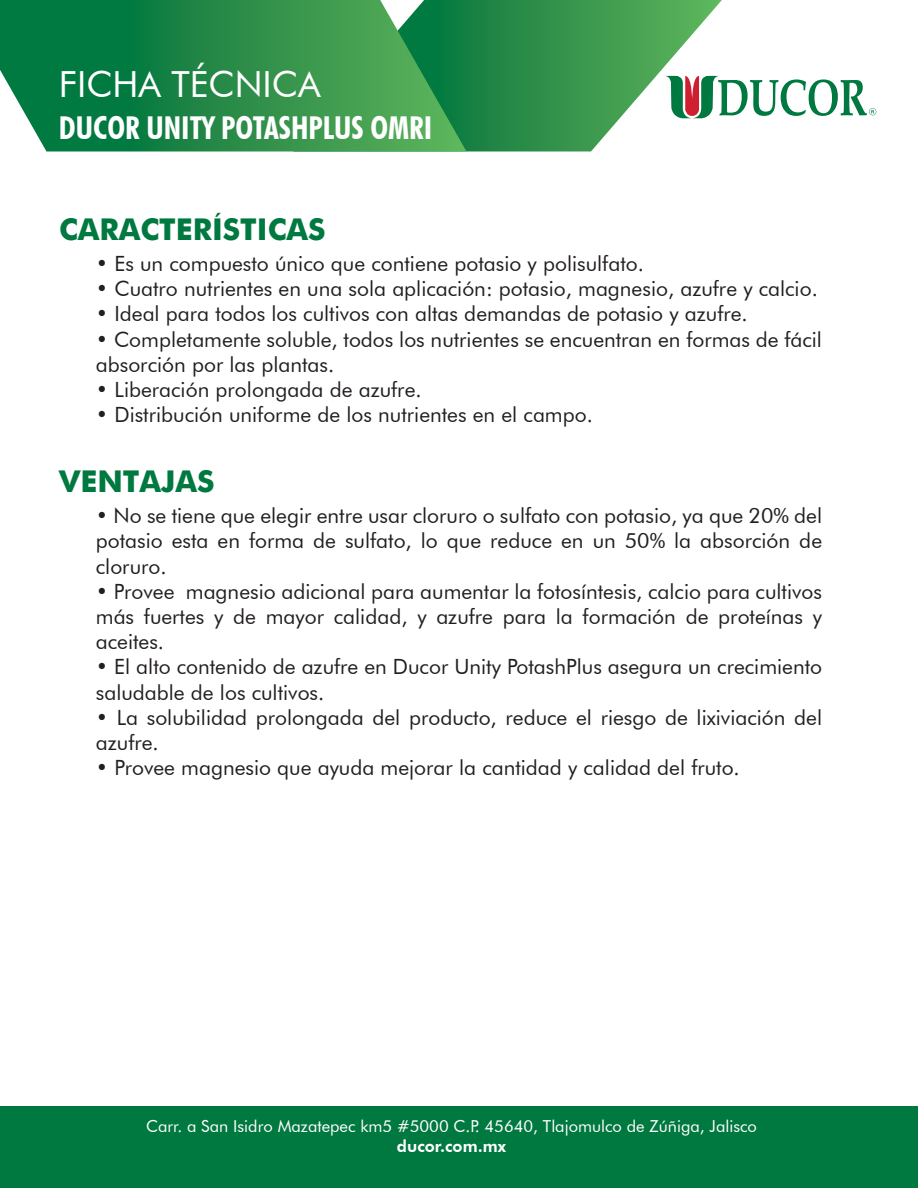
<style>
.page{position:relative;width:918px;height:1188px;background:#fff}
.page>*{position:absolute;margin:0;border:0;box-sizing:border-box;transform-origin:0 0}
.t1{font:36px "Futura BT";color:#fff}
.t2{font:700 condensed 31.5px "Futura BT";color:#fff}
.t3{font:700 30px "Futura";color:#007940}
.t4{font:21px/25.2px "Futura BT";color:#231f20}
.t5{font:16.5px "Futura BT";color:#fff}
.t6{font:800 16.5px "Futura BT";color:#fff}
</style>
<div class="page">
<div style="left:0;top:1107px;width:918px;height:81px;background:#007940"></div>
<svg style="left:466px;top:0;width:256px;height:152px"></svg>
<svg style="left:0;top:0;width:466px;height:152px;background:#298f4e"></svg>
<svg style="left:665px;top:74px;width:211px;height:44px"></svg>
<h1 class="t1" style="left:59px;top:62px;width:263px">FICHA TÉCNICA</h1>
<h2 class="t2" style="left:59px;top:109px;width:375px">DUCOR UNITY POTASHPLUS OMRI</h2>
<h3 class="t3" style="left:59px;top:207px;width:268px">CARACTERÍSTICAS</h3>
<p class="t4" style="left:96px;top:251px;width:550px">• Es un compuesto único que contiene potasio y polisulfato.</p>
<p class="t4" style="left:96px;top:276px;width:724px">• Cuatro nutrientes en una sola aplicación: potasio, magnesio, azufre y calcio.</p>
<p class="t4" style="left:96px;top:301px;width:653px">• Ideal para todos los cultivos con altas demandas de potasio y azufre.</p>
<p class="t4" style="left:96px;top:326px;width:728px">• Completamente soluble, todos los nutrientes se encuentran en formas de fácil absorción por las plantas.</p>
<p class="t4" style="left:96px;top:377px;width:327px">• Liberación prolongada de azufre.</p>
<p class="t4" style="left:96px;top:402px;width:499px">• Distribución uniforme de los nutrientes en el campo.</p>
<h3 class="t3" style="left:59px;top:459px;width:157px">VENTAJAS</h3>
<p class="t4" style="left:96px;top:503px;width:728px;text-align:justify">• No se tiene que elegir entre usar cloruro o sulfato con potasio, ya que 20% del potasio esta en forma de sulfato, lo que reduce en un 50% la absorción de cloruro.</p>
<p class="t4" style="left:96px;top:579px;width:728px;text-align:justify">• Provee magnesio adicional para aumentar la fotosíntesis, calcio para cultivos más fuertes y de mayor calidad, y azufre para la formación de proteínas y aceites.</p>
<p class="t4" style="left:96px;top:654px;width:728px">• El alto contenido de azufre en Ducor Unity PotashPlus asegura un crecimiento saludable de los cultivos.</p>
<p class="t4" style="left:96px;top:705px;width:728px">• La solubilidad prolongada del producto, reduce el riesgo de lixiviación del azufre.</p>
<p class="t4" style="left:96px;top:755px;width:645px">• Provee magnesio que ayuda mejorar la cantidad y calidad del fruto.</p>
<p class="t5" style="left:146px;top:1117px;width:612px">Carr. a San Isidro Mazatepec km5 #5000 C.P. 45640, Tlajomulco de Zúñiga, Jalisco</p>
<p class="t6" style="left:397px;top:1136px;width:110px">ducor.com.mx</p>
</div>
